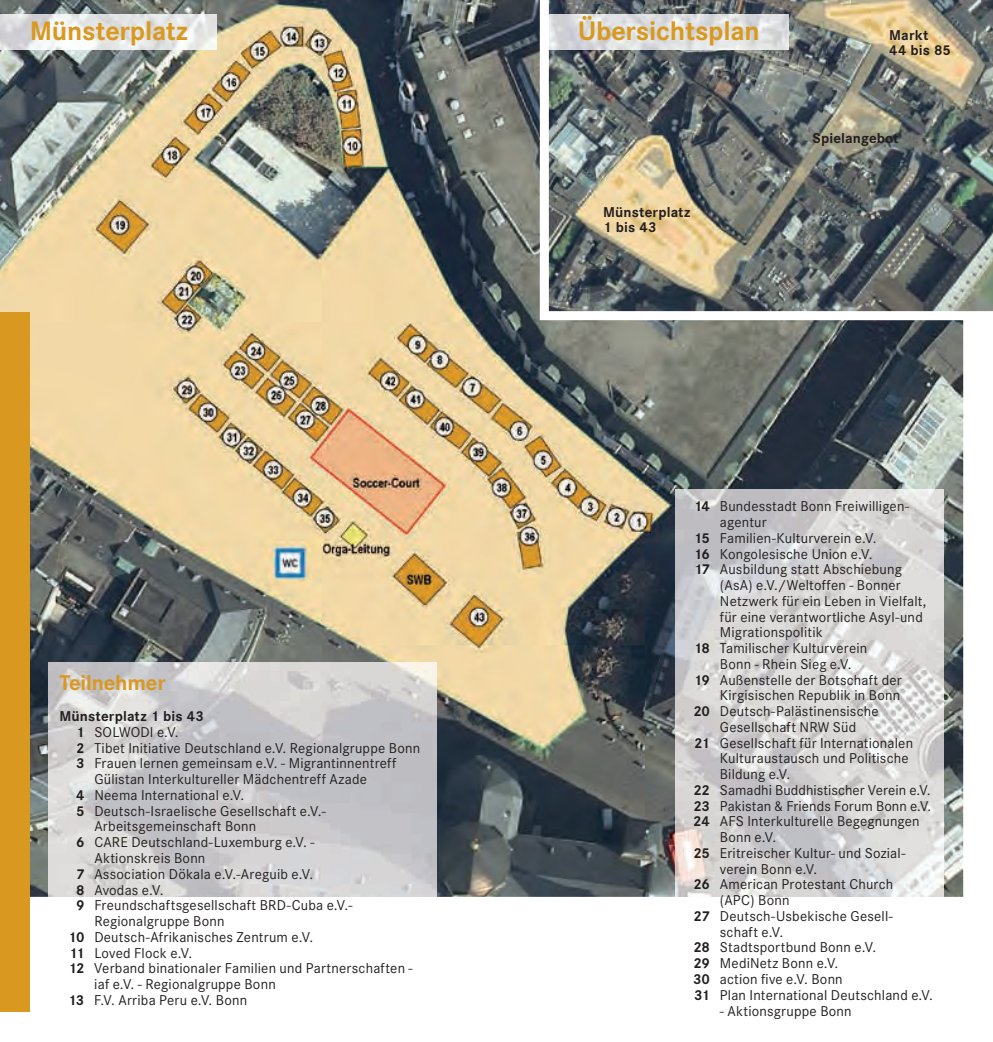
<style>
.page{position:relative;width:993px;height:1042px;background:#fff}
.page>*{position:absolute;margin:0;border:0;box-sizing:border-box;transform-origin:0 0}
.t1{font:700 26.25px "Corporate SBQ";letter-spacing:-.01em;color:#d99921}
.t2{font:700 21px "Corporate SBQ";letter-spacing:-.005em;color:#d99921}
.t3{font:14px "Corporate SBQ";letter-spacing:.015em;color:#231f20}
.t4{font:700 14px/15.8px "Corporate SBQ";letter-spacing:.01em;color:#231f20}
.s1{font-weight:700}
</style>
<div class="page">
<img style="left:0;top:0;width:962px;height:897px">
<img style="left:539px;top:0;width:453px;height:320px">
<div style="left:0;top:313px;width:30px;height:699px;background:#d99921"></div>
<img style="left:0;top:15px;width:216px;height:35px">
<img style="left:548px;top:15px;width:240px;height:35px">
<hr style="left:547px;top:15px;width:1px;height:35px;background:#fff">
<img style="left:48px;top:662px;width:389px;height:235px">
<img style="left:675px;top:489px;width:268px;height:408px">
<h1 class="t1" style="left:30px;top:15px;width:159px">Münsterplatz</h1>
<h1 class="t1" style="left:577px;top:15px;width:183px">Übersichtsplan</h1>
<p class="t4" style="left:603px;top:204px;width:88px">Münsterplatz<br>1 bis 43</p>
<p class="t4" style="left:888px;top:27px;width:63px">Markt<br>44 bis 85</p>
<p class="t4" style="left:812px;top:131px;width:88px">Spielangebot</p>
<h2 class="t2" style="left:60px;top:669px;width:108px">Teilnehmer</h2>
<p class="t4" style="left:60px;top:708px;width:146px">Münsterplatz 1 bis 43</p>
<p class="t3" style="left:76px;top:724px;width:104px"><span class="s1">1</span> SOLWODI e.V.</p>
<p class="t3" style="left:76px;top:739px;width:345px"><span class="s1">2</span> Tibet Initiative Deutschland e.V. Regionalgruppe Bonn</p>
<p class="t3" style="left:76px;top:755px;width:322px"><span class="s1">3</span> Frauen lernen gemeinsam e.V. - Migrantinnentreff</p>
<p class="t3" style="left:94px;top:771px;width:274px">Gülistan Interkultureller Mädchentreff Azade</p>
<p class="t3" style="left:76px;top:787px;width:170px"><span class="s1">4</span> Neema International e.V.</p>
<p class="t3" style="left:76px;top:802px;width:251px"><span class="s1">5</span> Deutsch-Israelische Gesellschaft e.V.-</p>
<p class="t3" style="left:94px;top:818px;width:163px">Arbeitsgemeinschaft Bonn</p>
<p class="t3" style="left:76px;top:834px;width:240px"><span class="s1">6</span> CARE Deutschland-Luxemburg e.V. -</p>
<p class="t3" style="left:94px;top:850px;width:112px">Aktionskreis Bonn</p>
<p class="t3" style="left:76px;top:865px;width:239px"><span class="s1">7</span> Association Dökala e.V.-Areguib e.V.</p>
<p class="t3" style="left:76px;top:881px;width:89px"><span class="s1">8</span> Avodas e.V.</p>
<p class="t3" style="left:76px;top:897px;width:278px"><span class="s1">9</span> Freundschaftsgesellschaft BRD-Cuba e.V.-</p>
<p class="t3" style="left:94px;top:913px;width:132px">Regionalgruppe Bonn</p>
<p class="t3" style="left:68px;top:928px;width:246px"><span class="s1">10</span> Deutsch-Afrikanisches Zentrum e.V.</p>
<p class="t3" style="left:69px;top:944px;width:124px"><span class="s1">11</span> Loved Flock e.V.</p>
<p class="t3" style="left:68px;top:960px;width:346px"><span class="s1">12</span> Verband binationaler Familien und Partnerschaften -</p>
<p class="t3" style="left:94px;top:976px;width:183px">iaf e.V. - Regionalgruppe Bonn</p>
<p class="t3" style="left:68px;top:991px;width:180px"><span class="s1">13</span> F.V. Arriba Peru e.V. Bonn</p>
<p class="t3" style="left:693px;top:498px;width:217px"><span class="s1">14</span> Bundesstadt Bonn Freiwilligen-</p>
<p class="t3" style="left:719px;top:514px;width:48px">agentur</p>
<p class="t3" style="left:693px;top:530px;width:184px"><span class="s1">15</span> Familien-Kulturverein e.V.</p>
<p class="t3" style="left:693px;top:545px;width:180px"><span class="s1">16</span> Kongolesische Union e.V.</p>
<p class="t3" style="left:694px;top:561px;width:209px"><span class="s1">17</span> Ausbildung statt Abschiebung</p>
<p class="t3" style="left:719px;top:577px;width:182px">(AsA) e.V./Weltoffen - Bonner</p>
<p class="t3" style="left:719px;top:593px;width:208px">Netzwerk für ein Leben in Vielfalt,</p>
<p class="t3" style="left:719px;top:608px;width:204px">für eine verantwortliche Asyl-und</p>
<p class="t3" style="left:719px;top:624px;width:104px">Migrationspolitik</p>
<p class="t3" style="left:693px;top:640px;width:175px"><span class="s1">18</span> Tamilischer Kulturverein</p>
<p class="t3" style="left:719px;top:656px;width:133px">Bonn - Rhein Sieg e.V.</p>
<p class="t3" style="left:693px;top:671px;width:209px"><span class="s1">19</span> Außenstelle der Botschaft der</p>
<p class="t3" style="left:719px;top:687px;width:182px">Kirgisischen Republik in Bonn</p>
<p class="t3" style="left:693px;top:703px;width:187px"><span class="s1">20</span> Deutsch-Palästinensische</p>
<p class="t3" style="left:719px;top:719px;width:138px">Gesellschaft NRW Süd</p>
<p class="t3" style="left:694px;top:734px;width:220px"><span class="s1">21</span> Gesellschaft für Internationalen</p>
<p class="t3" style="left:719px;top:750px;width:190px">Kulturaustausch und Politische</p>
<p class="t3" style="left:719px;top:766px;width:72px">Bildung e.V.</p>
<p class="t3" style="left:693px;top:782px;width:238px"><span class="s1">22</span> Samadhi Buddhistischer Verein e.V.</p>
<p class="t3" style="left:693px;top:797px;width:239px"><span class="s1">23</span> Pakistan &amp; Friends Forum Bonn e.V.</p>
<p class="t3" style="left:693px;top:813px;width:228px"><span class="s1">24</span> AFS Interkulturelle Begegnungen</p>
<p class="t3" style="left:719px;top:829px;width:58px">Bonn e.V.</p>
<p class="t3" style="left:693px;top:845px;width:213px"><span class="s1">25</span> Eritreischer Kultur- und Sozial-</p>
<p class="t3" style="left:719px;top:860px;width:99px">verein Bonn e.V.</p>
<p class="t3" style="left:693px;top:876px;width:201px"><span class="s1">26</span> American Protestant Church</p>
<p class="t3" style="left:719px;top:892px;width:71px">(APC) Bonn</p>
<p class="t3" style="left:693px;top:908px;width:201px"><span class="s1">27</span> Deutsch-Usbekische Gesell-</p>
<p class="t3" style="left:719px;top:923px;width:65px">schaft e.V.</p>
<p class="t3" style="left:693px;top:939px;width:184px"><span class="s1">28</span> Stadtsportbund Bonn e.V.</p>
<p class="t3" style="left:693px;top:955px;width:146px"><span class="s1">29</span> MediNetz Bonn e.V.</p>
<p class="t3" style="left:693px;top:971px;width:151px"><span class="s1">30</span> action five e.V. Bonn</p>
<p class="t3" style="left:694px;top:986px;width:240px"><span class="s1">31</span> Plan International Deutschland e.V.</p>
<p class="t3" style="left:719px;top:1002px;width:133px">- Aktionsgruppe Bonn</p>
</div>
